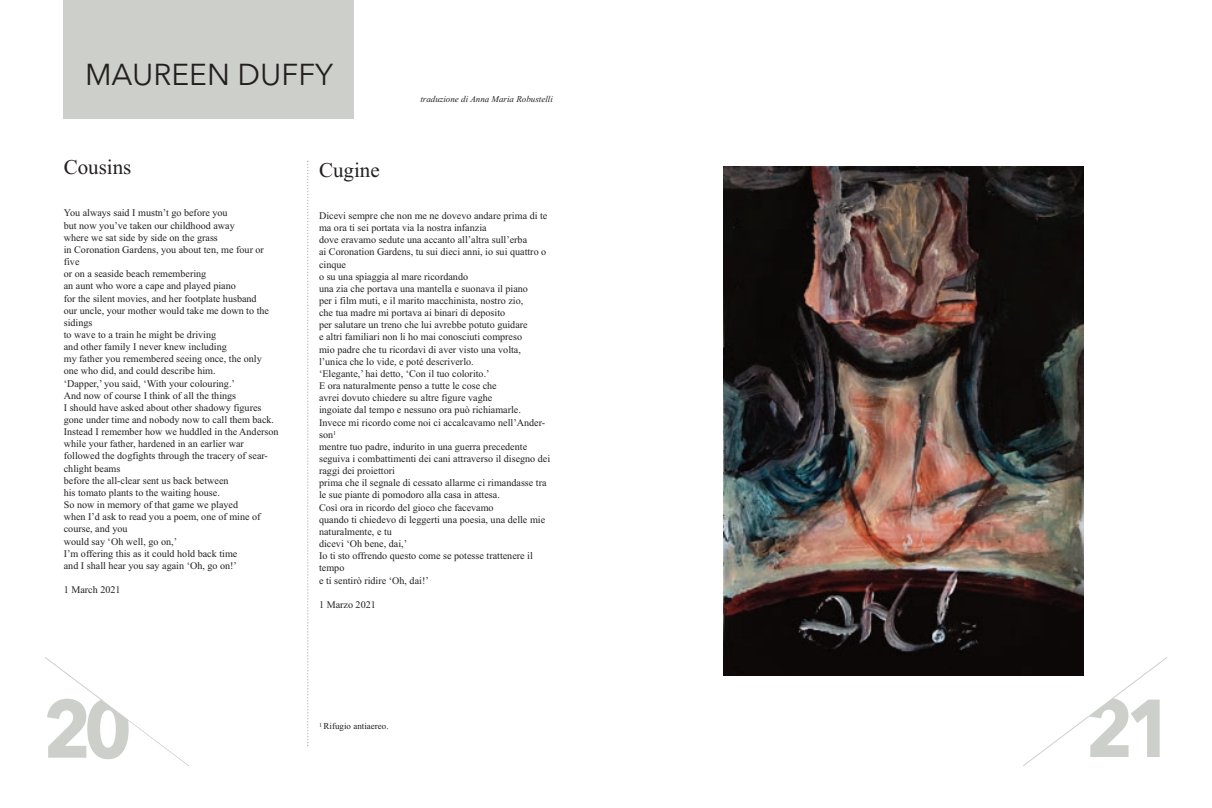
<style>
.page{position:relative;width:1212px;height:808px;background:#fff}
.page>*{position:absolute;margin:0;border:0;box-sizing:border-box;transform-origin:0 0}
.t1{font:700 81.07px "Avenir Next";color:#cdcfca;scale:.92 1}
.t2{font:30px "Avenir Next";color:#231f20}
.t3{font:21px "Times New Roman";color:#231f20}
.t4{font:10.12px/12.1px "Times New Roman";color:#231f20}
.t5{font:italic 9px "Times New Roman";color:#231f20}
.t6{font:9px "Times New Roman";color:#231f20}
</style>
<div class="page">
<svg style="left:1023px;top:657px;width:145px;height:109px"></svg>
<svg style="left:45px;top:657px;width:144px;height:109px"></svg>
<div style="left:64px;top:0;width:290px;height:119px;background:#cdcfca"></div>
<svg style="left:307px;top:161px;width:1px;height:585px"></svg>
<div style="left:702px;top:166px;width:403px;height:510px;background:#fff"></div>
<img style="left:724px;top:166px;width:359px;height:510px">
<h2 class="t2" style="left:85px;top:49px;width:250px">MAUREEN DUFFY</h2>
<p class="t5" style="left:420px;top:94px;width:134px">traduzione di Anna Maria Robustelli</p>
<h3 class="t3" style="left:64px;top:155px;width:69px">Cousins</h3>
<p class="t4" style="left:64px;top:207px;width:216px">You always said I mustn’t go before you<br>but now you’ve taken our childhood away<br>where we sat side by side on the grass<br>in Coronation Gardens, you about ten, me four or five<br>or on a seaside beach remembering<br>an aunt who wore a cape and played piano<br>for the silent movies, and her footplate husband<br>our uncle, your mother would take me down to the sidings<br>to wave to a train he might be driving<br>and other family I never knew including<br>my father you remembered seeing once, the only one who did, and could describe him.<br>‘Dapper,’ you said, ‘With your colouring.’<br>And now of course I think of all the things<br>I should have asked about other shadowy figures gone under time and nobody now to call them back.<br>Instead I remember how we huddled in the Anderson while your father, hardened in an earlier war followed the dogfights through the tracery of sear&shy;chlight beams<br>before the all-clear sent us back between<br>his tomato plants to the waiting house.<br>So now in memory of that game we played<br>when I’d ask to read you a poem, one of mine of course, and you<br>would say ‘Oh well, go on,’<br>I’m offering this as it could hold back time<br>and I shall hear you say again ‘Oh, go on!’</p>
<p class="t4" style="left:64px;top:584px;width:58px">1 March 2021</p>
<h3 class="t3" style="left:319px;top:157px;width:62px">Cugine</h3>
<p class="t4" style="left:319px;top:209px;width:233px">Dicevi sempre che non me ne dovevo andare prima di te ma ora ti sei portata via la nostra infanzia<br>dove eravamo sedute una accanto all’altra sull’erba<br>ai Coronation Gardens, tu sui dieci anni, io sui quattro o cinque<br>o su una spiaggia al mare ricordando<br>una zia che portava una mantella e suonava il piano<br>per i film muti, e il marito macchinista, nostro zio,<br>che tua madre mi portava ai binari di deposito<br>per salutare un treno che lui avrebbe potuto guidare<br>e altri familiari non li ho mai conosciuti compreso<br>mio padre che tu ricordavi di aver visto una volta, l’unica che lo vide, e poté descriverlo.<br>‘Elegante,’ hai detto, ‘Con il tuo colorito.’<br>E ora naturalmente penso a tutte le cose che<br>avrei dovuto chiedere su altre figure vaghe<br>ingoiate dal tempo e nessuno ora può richiamarle.<br>Invece mi ricordo come noi ci accalcavamo nell’Ander&shy;son<sup>1<br></sup>mentre tuo padre, indurito in una guerra precedente seguiva i combattimenti dei cani attraverso il disegno dei raggi dei proiettori<br>prima che il segnale di cessato allarme ci rimandasse tra le sue piante di pomodoro alla casa in attesa.<br>Così ora in ricordo del gioco che facevamo<br>quando ti chiedevo di leggerti una poesia, una delle mie naturalmente, e tu<br>dicevi ‘Oh bene, dai,’<br>Io ti sto offrendo questo come se potesse trattenere il tempo<br>e ti sentirò ridire ‘Oh, dai!’</p>
<p class="t4" style="left:319px;top:598px;width:58px">1 Marzo 2021</p>
<h1 class="t1" style="left:43px;top:659px;width:98px">20</h1>
<h1 class="t1" style="left:1085px;top:658px;width:98px">21</h1>
<p class="t6" style="left:319px;top:721px;width:71px"><sup>1</sup> Rifugio antiaereo.</p>
</div>
